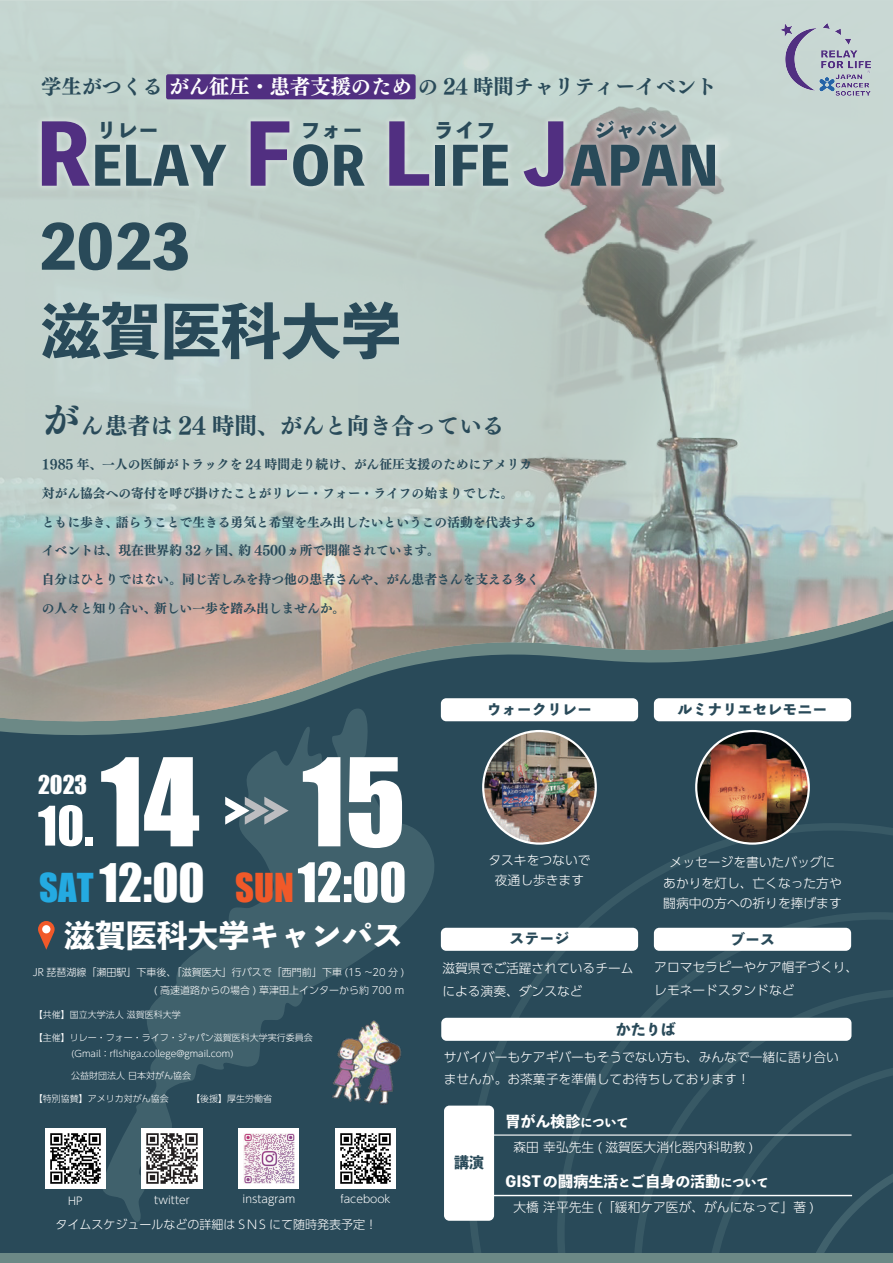
<style>
.page{position:relative;width:893px;height:1263px;background:#fff}
.page>*{position:absolute;margin:0;border:0;box-sizing:border-box;transform-origin:0 0}
.t1{font:112.8px "Impact";color:#fff}
.t2{font:800 60px/83.6px "Toppan Bunkyu Midashi Gothic Std N";color:#294a59}
.t3{font:800 52.5px "Toppan Bunkyu Midashi Gothic Std N";color:#294a59}
.t4{font:50.4px "Impact";color:#fff}
.t5{font:48.75px "Impact";color:#fff}
.t6{font:800 30.9px "Toppan Bunkyu Midashi Gothic Std N";color:#fff}
.t7{font:23.7px "Impact";color:#fff}
.t8{font:22.5px "UD Mincho Pr 6 N B";color:#294a59}
.t9{font:800 21px "Toppan Bunkyu Midashi Gothic Std N";color:#294a59}
.t10{font:20.25px "UD Mincho Pr 6 N B";color:#294a59}
.t11{font:800 15px "Toppan Bunkyu Midashi Gothic Std N";color:#294a59}
.t12{font:800 15px "Toppan Bunkyu Midashi Gothic Std N";color:#fff}
.t13{font:12.75px "UD Mincho Pr 6 N B";color:#294a59}
.t14{font:300 12.75px/22.8px "UD Shin Go Pr 6 N";color:#fff}
.t15{font:300 12px "UD Shin Go Pr 6 N";color:#fff}
.t16{font:300 10.8px "UD Shin Go Pr 6 N";color:#fff}
.t17{font:300 10.05px/17.5px "UD Shin Go Pr 6 N";color:#fff;text-align:right}
.t18{font:300 9px/15.8px "UD Shin Go Pr 6 N";color:#fff}
.s1{color:#fff}
.s2{font-size:82.5px;color:#512f81}
.s3{font-size:37.5px}
.s4{font-size:36.6px;color:#24aae1}
.s5{font-size:36.6px;color:#f15929}
.s6{font-size:50.4px}
.s7{font-size:12px}
</style>
<div class="page">
<div style="left:0;top:0;width:893px;height:1254px;background:#294a59"></div>
<svg style="left:102px;top:725px;width:332px;height:497px"></svg>
<svg style="left:468px;top:823px;width:425px;height:431px"></svg>
<svg style="left:634px;top:989px;width:259px;height:265px"></svg>
<svg style="left:705px;top:1060px;width:188px;height:194px"></svg>
<div style="left:1px;top:1px;width:892px;height:105px;background:#c5d6d1"></div>
<img style="left:0;top:106px;width:893px;height:619px">
<svg style="left:0;top:610px;width:893px;height:111px"></svg>
<div style="left:444px;top:1105px;width:50px;height:116px;background:#fff;border-radius:5px"></div>
<div style="left:441px;top:928px;width:197px;height:23px;background:#fff;border-radius:5px"></div>
<div style="left:441px;top:1018px;width:410px;height:23px;background:#fff;border-radius:5px"></div>
<div style="left:654px;top:928px;width:197px;height:23px;background:#fff;border-radius:5px"></div>
<div style="left:441px;top:698px;width:197px;height:23px;background:#fff;border-radius:5px"></div>
<div style="left:654px;top:698px;width:197px;height:23px;background:#fff;border-radius:5px"></div>
<hr style="left:490px;top:1134px;width:361px;height:1px;background:#fff">
<div style="left:489px;top:1195px;width:363px;height:1px;border:1px solid #fff"></div>
<div style="left:0;top:1254px;width:893px;height:9px;background:#6c8986"></div>
<img style="left:771px;top:14px;width:109px;height:91px">
<div style="left:239px;top:1128px;width:60px;height:61px;background:#fff"></div>
<img style="left:244px;top:1133px;width:50px;height:50px">
<img style="left:142px;top:1128px;width:60px;height:61px">
<img style="left:46px;top:1128px;width:59px;height:60px">
<img style="left:336px;top:1128px;width:60px;height:60px">
<svg style="left:38px;top:921px;width:17px;height:29px"></svg>
<div style="left:42px;top:925px;width:8px;height:8px;background:#fff;border-radius:50%"></div>
<svg style="left:482px;top:730px;width:115px;height:115px"></svg>
<svg style="left:695px;top:730px;width:115px;height:115px"></svg>
<img style="left:319px;top:1015px;width:95px;height:96px">
<svg style="left:225px;top:797px;width:64px;height:28px"></svg>
<img style="left:0;top:58px;width:774px;height:207px">
<img style="left:539px;top:65px;width:194px;height:134px">
<img style="left:484px;top:732px;width:111px;height:110px;border-radius:55px">
<img style="left:697px;top:732px;width:111px;height:110px;border-radius:55px">
<h3 class="t10" style="left:41px;top:68px;width:677px">学生がつくる <span class="s1">がん征圧・患者支援のため</span> の 24 時間チャリティーイベント</h3>
<h3 class="t3" style="left:35px;top:125px;width:685px"><span class="s2">R</span>ELAY <span class="s2">F</span>OR <span class="s2">L</span>IFE <span class="s2">J</span>APAN</h3>
<h3 class="t9" style="left:96px;top:114px;width:64px">リレー</h3>
<h3 class="t9" style="left:300px;top:114px;width:64px">フォー</h3>
<h3 class="t9" style="left:433px;top:114px;width:64px">ライフ</h3>
<h3 class="t9" style="left:594px;top:114px;width:85px">ジャパン</h3>
<h2 class="t2" style="left:39px;top:202px;width:364px">2023<br>滋賀医科大学</h2>
<h3 class="t8" style="left:42px;top:404px;width:464px"><span class="s3">が</span>ん患者は 24 時間、がんと向き合っている</h3>
<p class="t13" style="left:42px;top:452px;width:492px">1985 年、一人の医師がトラックを 24 時間走り続け、がん征圧支援のためにアメリカ</p>
<p class="t13" style="left:42px;top:481px;width:473px">対がん協会への寄付を呼び掛けたことがリレー・フォー・ライフの始まりでした。</p>
<p class="t13" style="left:42px;top:510px;width:496px">ともに歩き、語らうことで生きる勇気と希望を生み出したいというこの活動を代表する</p>
<p class="t13" style="left:42px;top:539px;width:400px">イベントは、現在世界約 32ヶ国、約 4500ヵ所で開催されています。</p>
<p class="t13" style="left:42px;top:568px;width:499px">自分はひとりではない。同じ苦しみを持つ他の患者さんや、がん患者さんを支える多く</p>
<p class="t13" style="left:42px;top:597px;width:305px">の人々と知り合い、新しい一歩を踏み出しませんか。</p>
<h3 class="t7" style="left:38px;top:770px;width:51px">2023</h3>
<h3 class="t4" style="left:38px;top:795px;width:57px">10.</h3>
<h1 class="t1" style="left:100px;top:732px;width:307px">14 15</h1>
<h3 class="t5" style="left:39px;top:852px;width:369px"><span class="s4">SAT</span> 12:00 <span class="s5">SUN</span><span class="s6">12:00</span></h3>
<h3 class="t6" style="left:64px;top:912px;width:341px">滋賀医科大学キャンパス</h3>
<p class="t17" style="left:33px;top:963px;width:373px">JR 琵琶湖線「瀬田駅」下車後、「滋賀医大」行バスで「西門前」下車 (15 ~20 分 ) ( 高速道路からの場合 ) 草津田上インターから約 700 m</p>
<p class="t18" style="left:34px;top:1006px;width:148px">【共催】国立大学法人 滋賀医科大学</p>
<p class="t18" style="left:38px;top:1029px;width:276px;text-indent:-4px">【主催】リレー・フォー・ライフ・ジャパン滋賀医科大学実行委員会　　　 (Gmail：rflshiga.college@gmail.com)</p>
<p class="t18" style="left:38px;top:1067px;width:154px">　　　 公益財団法人 日本対がん協会</p>
<p class="t18" style="left:34px;top:1090px;width:240px">【特別協賛】アメリカ対がん協会　　　【後援】厚生労働省</p>
<p class="t16" style="left:68px;top:1192px;width:16px">HP</p>
<p class="t16" style="left:154px;top:1191px;width:37px">twitter</p>
<p class="t16" style="left:243px;top:1190px;width:54px">instagram</p>
<p class="t16" style="left:340px;top:1190px;width:52px">facebook</p>
<p class="t15" style="left:56px;top:1215px;width:323px">タイムスケジュールなどの詳細は S N S にて随時発表予定！</p>
<p class="t11" style="left:487px;top:698px;width:106px">ウォークリレー</p>
<p class="t11" style="left:677px;top:697px;width:152px">ルミナリエセレモニー</p>
<p class="t14" style="left:488px;top:849px;width:103px;line-height:20.2px;text-align:center">タスキをつないで夜通し歩きます</p>
<p class="t14" style="left:663px;top:852px;width:180px;line-height:20.2px;text-align:center">メッセージを書いたバッグにあかりを灯し、亡くなった方や闘病中の方への祈りを捧げます</p>
<p class="t11" style="left:509px;top:927px;width:61px">ステージ</p>
<p class="t11" style="left:730px;top:928px;width:46px">ブース</p>
<p class="t14" style="left:442px;top:956px;width:193px">滋賀県でご活躍されているチームによる演奏、ダンスなど</p>
<p class="t14" style="left:654px;top:955px;width:205px">アロマセラピーやケア帽子づくり、レモネードスタンドなど</p>
<p class="t11" style="left:616px;top:1017px;width:61px">かたりば</p>
<p class="t14" style="left:444px;top:1045px;width:397px">サバイバーもケアギバーもそうでない方も、みんなで一緒に語り合いませんか。お茶菓子を準備してお待ちしております！</p>
<p class="t11" style="left:454px;top:1150px;width:31px">講演</p>
<p class="t12" style="left:505px;top:1110px;width:124px">胃がん検診<span class="s7">について</span></p>
<p class="t14" style="left:513px;top:1135px;width:241px">森田 幸弘先生 ( 滋賀医大消化器内科助教 )</p>
<p class="t12" style="left:505px;top:1170px;width:264px">GISTの闘病生活<span class="s7">と</span>ご自身の活動<span class="s7">について</span></p>
<p class="t14" style="left:513px;top:1195px;width:302px">大橋 洋平先生 (「緩和ケア医が、がんになって」著 )</p>
</div>
